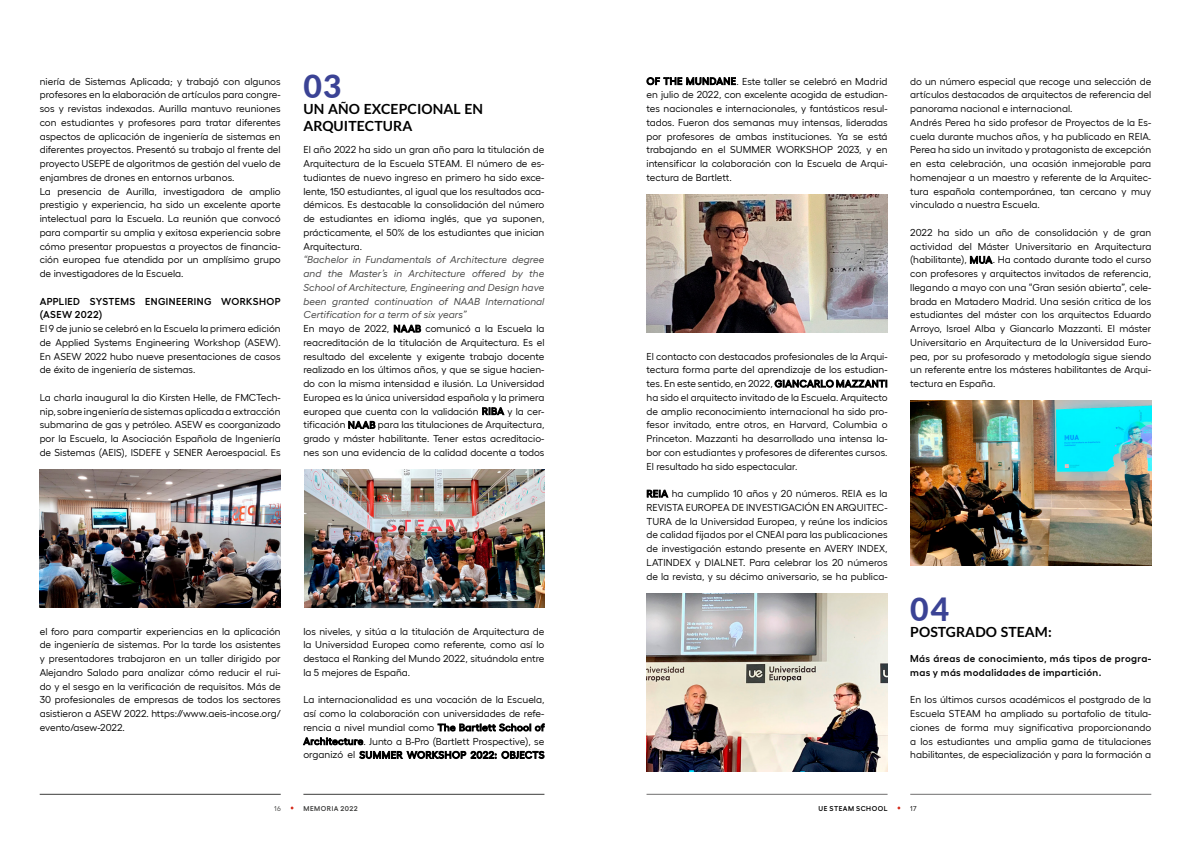
<style>
.page{position:relative;width:1191px;height:842px;background:#fff}
.page>*{position:absolute;margin:0;border:0;box-sizing:border-box;transform-origin:0 0}
._022_SUB_NUMBER{font:800 32px "Lato";color:#3b4395}
._022_SUB_TITEL{font:700 14px/16.1px "Lato";letter-spacing:.005em;color:#000}
._022_FLIESSTEXT{font:10px/13.8px "Hellix";letter-spacing:.005em;color:#000;text-align:justify}
._022_FLIESSTEXT-2{font:italic 10px/13.8px "Hellix";letter-spacing:.01em;color:#3c3c3b;text-align:justify}
._022_FLIESSTEXT-3{font:600 10px/13.8px "Hellix";letter-spacing:.03em;color:#000}
.t1{font:600 7px "Hellix";letter-spacing:.07em;color:#000}
.t2{font:600 7px "Hellix";letter-spacing:.07em;color:#3c3c3b}
.t3{font:7px "Hellix";color:#3c3c3b}
.t4{font:7px "Hellix";color:#000}
.s1{font-weight:500}
</style>
<div class="page">
<hr style="left:646px;top:794px;width:241px;height:1px;background:#706f6f">
<hr style="left:910px;top:794px;width:241px;height:1px;background:#706f6f">
<hr style="left:40px;top:794px;width:241px;height:1px;background:#3c3c3b">
<hr style="left:303px;top:794px;width:241px;height:1px;background:#3c3c3b">
<img style="left:40px;top:470px;width:241px;height:137px">
<img style="left:646px;top:195px;width:241px;height:137px">
<img style="left:304px;top:470px;width:240px;height:137px">
<img style="left:646px;top:593px;width:241px;height:178px">
<img style="left:910px;top:401px;width:241px;height:165px">
<p class="_022_FLIESSTEXT" style="left:40px;top:73px;width:242px">niería de Sistemas Aplicada; y trabajó con algunos profesores en la elaboración de artículos para congre&shy;sos y revistas indexadas. Aurilla mantuvo reuniones con estudiantes y profesores para tratar diferentes aspectos de aplicación de ingeniería de sistemas en diferentes proyectos. Presentó su trabajo al frente del proyecto USEPE de algoritmos de gestión del vuelo de enjambres de drones en entornos urbanos.</p>
<p class="_022_FLIESSTEXT" style="left:40px;top:183px;width:242px">La presencia de Aurilla, investigadora de amplio prestigio y experiencia, ha sido un excelente aporte intelectual para la Escuela. La reunión que convocó para compartir su amplia y exitosa experiencia sobre cómo presentar propuestas a proyectos de financia&shy;ción europea fue atendida por un amplísimo grupo de investigadores de la Escuela.</p>
<p class="_022_FLIESSTEXT-3" style="left:40px;top:293px;width:242px">APPLIED SYSTEMS ENGINEERING WORKSHOP (ASEW 2022)</p>
<p class="_022_FLIESSTEXT" style="left:40px;top:321px;width:242px">El 9 de junio se celebró en la Escuela la primera edición de Applied Systems Engineering Workshop (ASEW).<br>En ASEW 2022 hubo nueve presentaciones de casos de éxito de ingeniería de sistemas.</p>
<p class="_022_FLIESSTEXT" style="left:40px;top:389px;width:242px">La charla inaugural la dio Kirsten Helle, de FMCTech&shy;nip, sobre ingeniería de sistemas aplicada a extracción submarina de gas y petróleo. ASEW es coorganizado por la Escuela, la Asociación Española de Ingeniería de Sistemas (AEIS), ISDEFE y SENER Aeroespacial. Es</p>
<p class="_022_SUB_NUMBER" style="left:303px;top:63px;width:40px">03</p>
<p class="_022_SUB_TITEL" style="left:303px;top:101px;width:181px">UN AÑO EXCEPCIONAL EN<br>ARQUITECTURA</p>
<p class="_022_FLIESSTEXT" style="left:303px;top:142px;width:242px">El año 2022 ha sido un gran año para la titulación de Arquitectura de la Escuela STEAM. El número de es&shy;tudiantes de nuevo ingreso en primero ha sido exce&shy;lente, 150 estudiantes, al igual que los resultados aca&shy;démicos. Es destacable la consolidación del número de estudiantes en idioma inglés, que ya suponen, prácticamente, el 50% de los estudiantes que inician Arquitectura.</p>
<p class="_022_FLIESSTEXT-2" style="left:303px;top:252px;width:242px">“Bachelor in Fundamentals of Architecture degree and the Master’s in Architecture offered by the School of Architecture, Engineering and Design have been granted continuation of NAAB International Certification for a term of six years”</p>
<p class="_022_FLIESSTEXT" style="left:303px;top:321px;width:242px">En mayo de 2022, <span class="s1">NAAB</span> comunicó a la Escuela la reacreditación de la titulación de Arquitectura. Es el resultado del excelente y exigente trabajo docente realizado en los últimos años, y que se sigue hacien&shy;do con la misma intensidad e ilusión. La Universidad Europea es la única universidad española y la primera europea que cuenta con la validación <span class="s1">RIBA</span> y la cer&shy;tificación <span class="s1">NAAB</span> para las titulaciones de Arquitectura, grado y máster habilitante. Tener estas acreditacio&shy;nes son una evidencia de la calidad docente a todos</p>
<p class="_022_FLIESSTEXT" style="left:40px;top:623px;width:242px">el foro para compartir experiencias en la aplicación de ingeniería de sistemas. Por la tarde los asistentes y presentadores trabajaron en un taller dirigido por Alejandro Salado para analizar cómo reducir el rui&shy;do y el sesgo en la verificación de requisitos. Más de 30 profesionales de empresas de todos los sectores asistieron a ASEW 2022. https://www.aeis-incose.org/ evento/asew-2022.</p>
<p class="_022_FLIESSTEXT" style="left:303px;top:623px;width:242px">los niveles, y sitúa a la titulación de Arquitectura de la Universidad Europea como referente, como así lo destaca el Ranking del Mundo 2022, situándola entre la 5 mejores de España.</p>
<p class="_022_FLIESSTEXT" style="left:303px;top:692px;width:242px">La internacionalidad es una vocación de la Escuela, así como la colaboración con universidades de refe&shy;rencia a nivel mundial como <span class="s1">The Bartlett School of Architecture</span>. Junto a B-Pro (Bartlett Prospective), se organizó el <span class="s1">SUMMER WORKSHOP 2022: OBJECTS</span></p>
<p class="_022_FLIESSTEXT" style="left:646px;top:73px;width:242px"><span class="s1">OF THE MUNDANE</span>. Este taller se celebró en Madrid en julio de 2022, con excelente acogida de estudian&shy;tes nacionales e internacionales, y fantásticos resul&shy;tados. Fueron dos semanas muy intensas, lideradas por profesores de ambas instituciones. Ya se está trabajando en el SUMMER WORKSHOP 2023, y en intensificar la colaboración con la Escuela de Arqui&shy;tectura de Bartlett.</p>
<p class="_022_FLIESSTEXT" style="left:646px;top:348px;width:242px">El contacto con destacados profesionales de la Arqui&shy;tectura forma parte del aprendizaje de los estudian&shy;tes. En este sentido, en 2022, <span class="s1">GIANCARLO MAZZANTI </span>ha sido el arquitecto invitado de la Escuela. Arquitecto de amplio reconocimiento internacional ha sido pro&shy;fesor invitado, entre otros, en Harvard, Columbia o Princeton. Mazzanti ha desarrollado una intensa la&shy;bor con estudiantes y profesores de diferentes cursos.<br>El resultado ha sido espectacular.</p>
<p class="_022_FLIESSTEXT" style="left:646px;top:486px;width:242px"><span class="s1">REIA</span> ha cumplido 10 años y 20 números. REIA es la REVISTA EUROPEA DE INVESTIGACIÓN EN ARQUITEC-TURA de la Universidad Europea, y reúne los indicios de calidad fijados por el CNEAI para las publicaciones de investigación estando presente en AVERY INDEX, LATINDEX y DIALNET. Para celebrar los 20 números de la revista, y su décimo aniversario, se ha publica-</p>
<p class="_022_FLIESSTEXT" style="left:910px;top:73px;width:242px">do un número especial que recoge una selección de artículos destacados de arquitectos de referencia del panorama nacional e internacional.</p>
<p class="_022_FLIESSTEXT" style="left:910px;top:114px;width:242px">Andrés Perea ha sido profesor de Proyectos de la Es&shy;cuela durante muchos años, y ha publicado en REIA.<br>Perea ha sido un invitado y protagonista de excepción en esta celebración, una ocasión inmejorable para homenajear a un maestro y referente de la Arquitec&shy;tura española contemporánea, tan cercano y muy vinculado a nuestra Escuela.</p>
<p class="_022_FLIESSTEXT" style="left:910px;top:224px;width:242px">2022 ha sido un año de consolidación y de gran actividad del Máster Universitario en Arquitectura (habilitante), <span class="s1">MUA</span>. Ha contado durante todo el curso con profesores y arquitectos invitados de referencia, llegando a mayo con una “Gran sesión abierta”, cele&shy;brada en Matadero Madrid. Una sesión critica de los estudiantes del máster con los arquitectos Eduardo Arroyo, Israel Alba y Giancarlo Mazzanti. El máster Universitario en Arquitectura de la Universidad Euro&shy;pea, por su profesorado y metodología sigue siendo un referente entre los másteres habilitantes de Arqui&shy;tectura en España.</p>
<p class="_022_SUB_NUMBER" style="left:910px;top:585px;width:41px">04</p>
<p class="_022_SUB_TITEL" style="left:910px;top:624px;width:143px">POSTGRADO STEAM:</p>
<p class="_022_FLIESSTEXT-3" style="left:910px;top:651px;width:242px">Más áreas de conocimiento, más tipos de progra&shy;mas y más modalidades de impartición.</p>
<p class="_022_FLIESSTEXT" style="left:910px;top:692px;width:242px">En los últimos cursos académicos el postgrado de la Escuela STEAM ha ampliado su portafolio de titula&shy;ciones de forma muy significativa proporcionando a los estudiantes una amplia gama de titulaciones habilitantes, de especialización y para la formación a</p>
<p class="t3" style="left:274px;top:803px;width:8px">16</p>
<p class="t2" style="left:303px;top:803px;width:56px">MEMORIA 2022</p>
<p class="t1" style="left:818px;top:803px;width:70px">UE STEAM SCHOOL</p>
<p class="t4" style="left:910px;top:803px;width:8px">17</p>
</div>
